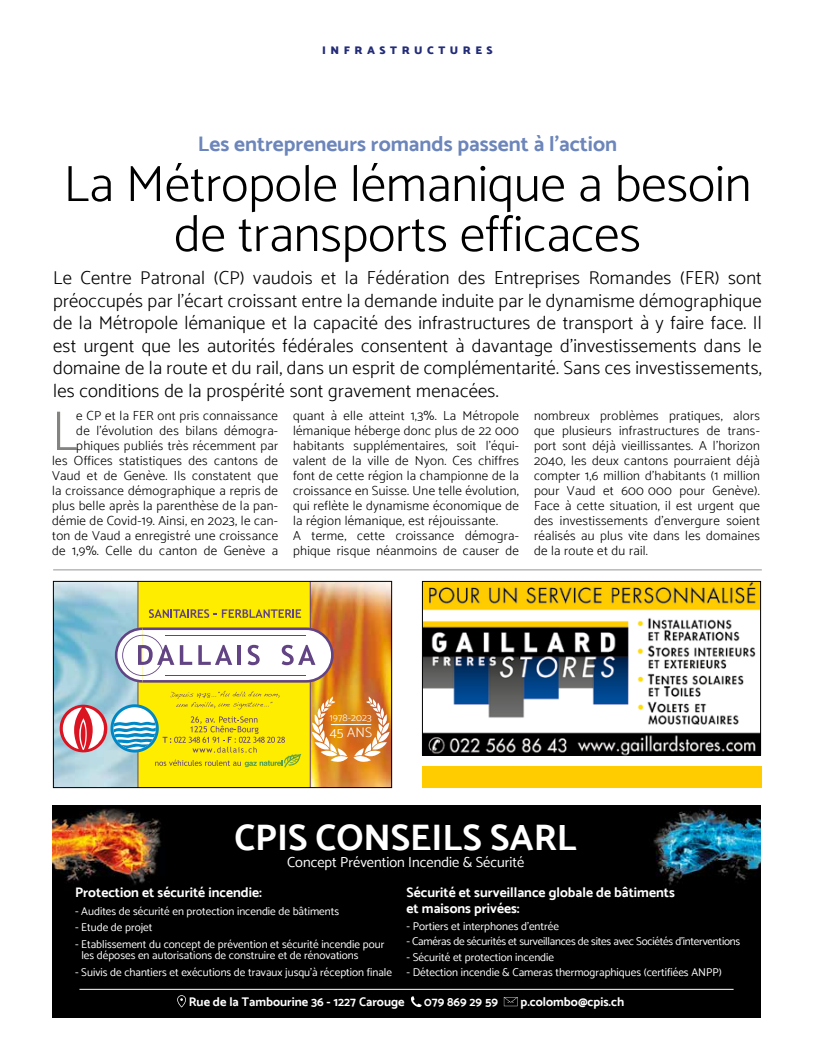
<style>
.page{position:relative;width:815px;height:1063px;background:#fff}
.page>*{position:absolute;margin:0;border:0;box-sizing:border-box;transform-origin:0 0}
.t1{font:300 56.38px "Catamaran";color:#838382;scale:.9 1}
.t2{font:300 51.25px/50px "Catamaran";color:#000;text-align:center}
.t3{font:700 36.75px "Catamaran";color:#fff}
.t4{font:700 21.25px "Catamaran";color:#6c85ba}
.t5{font:300 18.75px/22.5px "Catamaran";letter-spacing:.01em;color:#000;text-align:justify}
.t6{font:14.5px "Catamaran";color:#fff}
.t7{font:700 13.75px/16.5px "Catamaran";color:#fff}
.t8{font:300 13.75px "Catamaran";color:#fff}
.t9{font:300 13.12px/15px "Catamaran";letter-spacing:.02em;color:#000;text-align:right}
.t10{font:700 12.5px "Catamaran";color:#fff}
.t11{font:11.25px/11.2px "Catamaran";color:#fff}
.t12{font:11.25px "Catamaran";letter-spacing:-.02em;color:#fff}
.t13{font:900 11.25px "Catamaran";letter-spacing:.4em;color:#232c77}
.t14{font:300 10.12px "Catamaran";letter-spacing:.01em;color:#fff}
</style>
<div class="page">
<hr style="left:53px;top:570px;width:709px;height:1px;background:#979696">
<img style="left:424px;top:583px;width:335px;height:170px">
<div style="left:422px;top:581px;width:339px;height:174px;border:1px solid #000"></div>
<div style="left:422px;top:766px;width:340px;height:22px;background:#fc0"></div>
<svg style="left:55px;top:583px;width:335px;height:203px"></svg>
<hr style="left:138px;top:581px;width:1px;height:207px;background:#624383">
<hr style="left:310px;top:581px;width:1px;height:207px;background:#624383">
<svg style="left:115px;top:627px;width:219px;height:56px"></svg>
<hr style="left:165px;top:635px;width:140px;height:1px;background:#624383">
<hr style="left:165px;top:675px;width:140px;height:1px;background:#624383">
<svg style="left:149px;top:609px;width:152px;height:9px"></svg>
<svg style="left:59px;top:691px;width:242px;height:77px"></svg>
<div style="left:53px;top:581px;width:339px;height:207px;border:1px solid #000"></div>
<img style="left:312px;top:697px;width:78px;height:65px">
<hr style="left:331px;top:724px;width:40px;height:1px;background:#fff">
<img style="left:52px;top:805px;width:709px;height:213px">
<svg style="left:177px;top:995px;width:9px;height:13px"></svg>
<svg style="left:504px;top:997px;width:14px;height:9px"></svg>
<svg style="left:411px;top:996px;width:11px;height:11px"></svg>
<hr style="left:79px;top:989px;width:655px;height:1px;background:#fff">
<p class="t13" style="left:322px;top:43px;width:172px">INFRASTRUCTURES</p>
<h3 class="t4" style="left:198px;top:131px;width:421px">Les entrepreneurs romands passent à l’action</h3>
<h2 class="t2" style="left:64px;top:158px;width:689px">La Métropole lémanique a besoin de transports efficaces</h2>
<p class="t5" style="left:53px;top:266px;width:710px">Le Centre Patronal (CP) vaudois et la Fédération des Entreprises Romandes (FER) sont préoccupés par l’écart croissant entre la demande induite par le dynamisme démographique de la Métropole lémanique et la capacité des infrastructures de transport à y faire face. Il est urgent que les autorités fédérales consentent à davantage d’investissements dans le domaine de la route et du rail, dans un esprit de complémentarité. Sans ces investissements, les conditions de la prospérité sont gravement menacées.</p>
<p class="t9" style="left:52px;top:408px;width:227px">e CP et la FER ont pris connaissance<br>de l’évolution des bilans démogra&shy;phiques publiés très récemment par<br>les Offices statistiques des cantons de Vaud et de Genève. Ils constatent que la croissance démographique a repris de plus belle après la parenthèse de la pan&shy;démie de Covid-19. Ainsi, en 2023, le can&shy;ton de Vaud a enregistré une croissance de 1,9%. Celle du canton de Genève a</p>
<p class="t9" style="left:293px;top:408px;width:227px;text-align:left">quant à elle atteint 1,3%. La Métropole lémanique héberge donc plus de 22 000 habitants supplémentaires, soit l’équi&shy;valent de la ville de Nyon. Ces chiffres font de cette région la championne de la croissance en Suisse. Une telle évolution, qui reflète le dynamisme économique de la région lémanique, est réjouissante.<br>A terme, cette croissance démogra&shy;phique risque néanmoins de causer de</p>
<p class="t9" style="left:534px;top:408px;width:227px;text-align:justify">nombreux problèmes pratiques, alors que plusieurs infrastructures de trans&shy;port sont déjà vieillissantes. A l’horizon 2040, les deux cantons pourraient déjà compter 1,6 million d’habitants (1 million pour Vaud et 600 000 pour Genève).<br>Face à cette situation, il est urgent que des investissements d’envergure soient réalisés au plus vite dans les domaines de la route et du rail.</p>
<h1 class="t1" style="left:52px;top:398px;width:30px">L</h1>
<p class="t14" style="left:330px;top:711px;width:43px">1978-2023</p>
<p class="t8" style="left:330px;top:724px;width:44px">45 ANS</p>
<h3 class="t3" style="left:234px;top:815px;width:344px">CPIS CONSEILS SARL</h3>
<p class="t6" style="left:287px;top:854px;width:239px">Concept Prévention Incendie &amp; Sécurité</p>
<p class="t7" style="left:75px;top:884px;width:188px">Protection et sécurité incendie:</p>
<p class="t11" style="left:75px;top:905px;width:266px">- Audites de sécurité en protection incendie de bâtiments</p>
<p class="t11" style="left:75px;top:922px;width:79px">- Etude de projet</p>
<p class="t11" style="left:81px;top:939px;width:304px;text-indent:-6px">- Etablissement du concept de prévention et sécurité incendie pour les déposes en autorisations de construire et de rénovations</p>
<p class="t11" style="left:75px;top:966px;width:318px">- Suivis de chantiers et exécutions de travaux jusqu’à réception finale</p>
<p class="t7" style="left:407px;top:884px;width:270px">Sécurité et surveillance globale de bâtiments et maisons privées:</p>
<p class="t11" style="left:407px;top:921px;width:154px">- Portiers et interphones d’entrée</p>
<p class="t12" style="left:407px;top:935px;width:335px">- Caméras de sécurités et surveillances de sites avec Sociétés d’interventions</p>
<p class="t11" style="left:407px;top:951px;width:149px">- Sécurité et protection incendie</p>
<p class="t11" style="left:407px;top:966px;width:317px">- Détection incendie &amp; Cameras thermographiques (certifiées ANPP)</p>
<p class="t10" style="left:189px;top:994px;width:217px">Rue de la Tambourine 36 - 1227 Carouge</p>
<p class="t10" style="left:424px;top:994px;width:75px">079 869 29 59</p>
<p class="t10" style="left:520px;top:994px;width:105px">p.colombo@cpis.ch</p>
</div>
